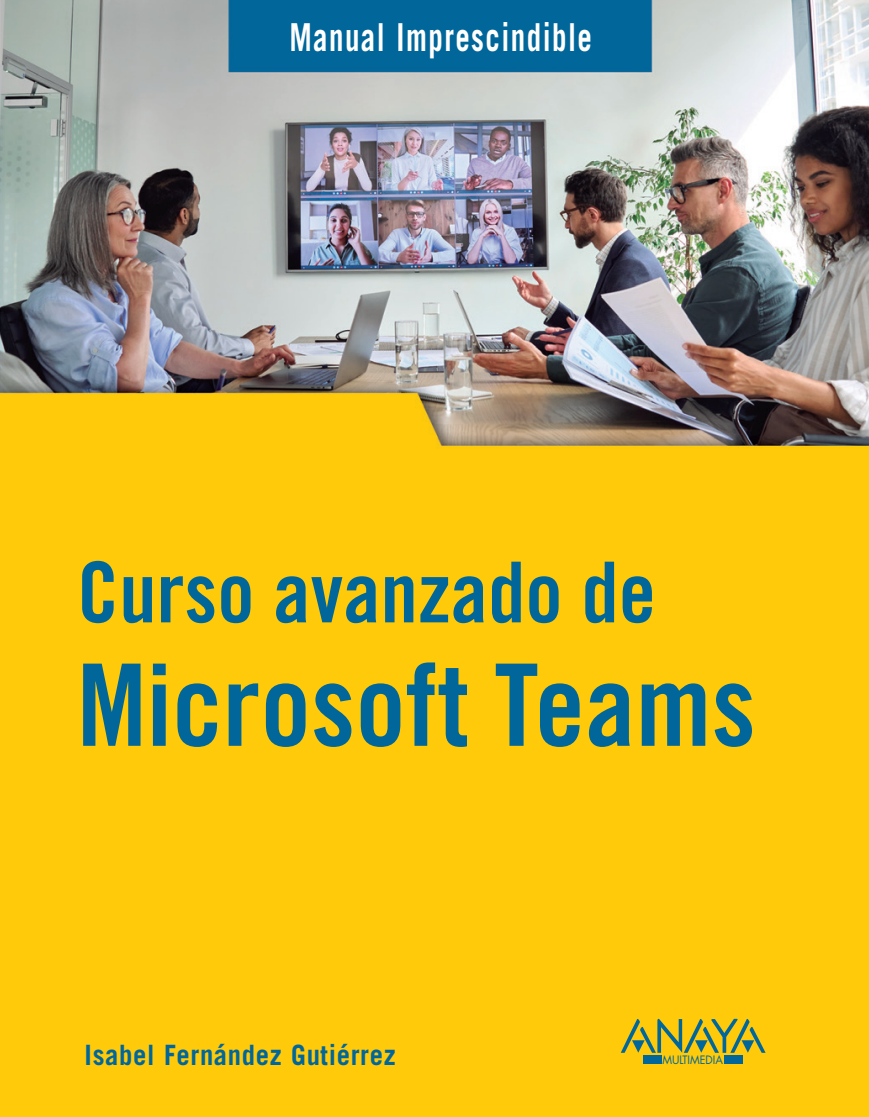
<style>
.page{position:relative;width:869px;height:1117px;background:#fff}
.page>*{position:absolute;margin:0;border:0;box-sizing:border-box;transform-origin:0 0}
.t1{font:113.75px "Trade Gothic LT Std Bd Cn 20";color:#01669a}
.t2{font:84px "Trade Gothic LT Std Bd Cn 20";color:#01669a}
.COLECCION{font:700 38.5px "Trade Gothic LT Std";letter-spacing:.05em;color:#fff;scale:.75 1}
.t3{font:700 28px "Trade Gothic LT Std";letter-spacing:.025em;color:#01669a;scale:.95 1}
.t4{font:11.2px "Futura";color:#01669a;scale:.96 1}
</style>
<div class="page">
<img style="left:0;top:0;width:868px;height:1116px">
<svg style="left:620px;top:1018px;width:145px;height:34px;background:#b2ac34"></svg>
<div style="left:723px;top:1055px;width:19px;height:8px;background:#01669a"></div>
<div style="left:642px;top:1055px;width:19px;height:8px;background:#01669a"></div>
<p class="COLECCION" style="left:289px;top:14px;width:405px">Manual Imprescindible</p>
<p class="t2" style="left:77px;top:541px;width:580px">Curso avanzado de</p>
<p class="t1" style="left:77px;top:636px;width:680px">Microsoft Teams</p>
<p class="t3" style="left:85px;top:1037px;width:329px">Isabel Fernández Gutiérrez</p>
<p class="t4" style="left:662px;top:1052px;width:65px">MULTIMEDIA</p>
</div>
